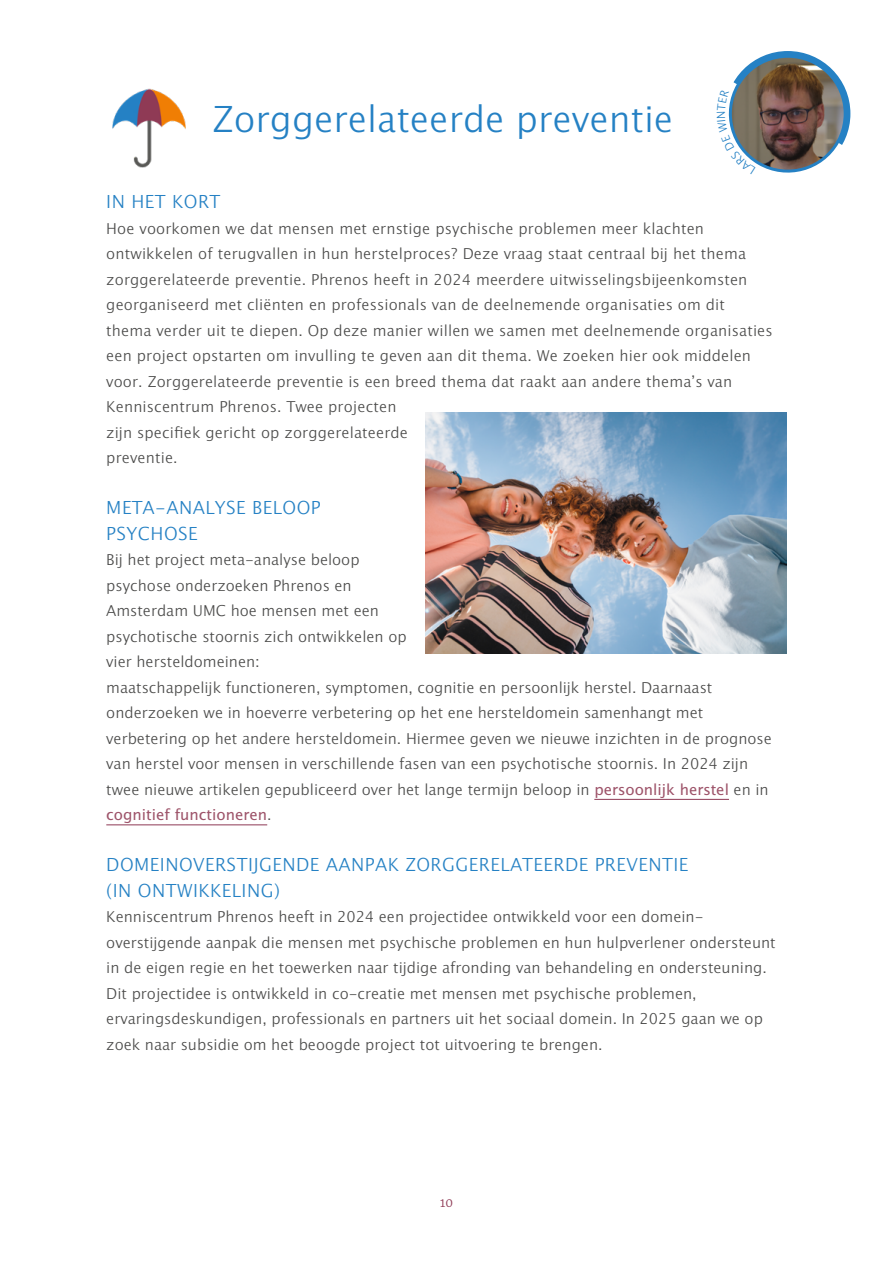
<style>
.page{position:relative;width:893px;height:1263px;background:#fff}
.page>*{position:absolute;margin:0;border:0;box-sizing:border-box;transform-origin:0 0}
.t1{font:300 36px "Lucida Grande W1 G";color:#2581c4}
.t2{font:300 18px/25.5px "Lucida Grande W1 G";letter-spacing:.025em;color:#2581c4}
.t3{font:300 15px/25.5px "Lucida Grande W1 G";color:#4a4a49}
.t4{font:300 12px "Merriweather";color:#8e3954}
.s1{font-weight:400;color:#9d5369}
</style>
<div class="page">
<hr style="left:594px;top:799px;width:135px;height:1px;background:#8e3954">
<hr style="left:106px;top:825px;width:161px;height:1px;background:#8e3954">
<img style="left:112px;top:88px;width:74px;height:80px">
<div style="left:725px;top:51px;width:125px;height:125px;border:7px solid #2581c4;border-radius:50%"></div>
<img style="left:425px;top:412px;width:362px;height:242px">
<svg style="left:725px;top:62px;width:126px;height:114px"></svg>
<h1 class="t1" style="left:213px;top:91px;width:462px">Zorggerelateerde preventie</h1>
<p class="t2" style="left:106px;top:188px;width:116px">IN HET KORT</p>
<p class="t3" style="left:106px;top:215px;width:668px">Hoe voorkomen we dat mensen met ernstige psychische problemen meer klachten ontwikkelen of terugvallen in hun herstelproces? Deze vraag staat centraal bij het thema zorggerelateerde preventie. Phrenos heeft in 2024 meerdere uitwisselingsbijeenkomsten georganiseerd met cliënten en professionals van de deelnemende organisaties om dit thema verder uit te diepen. Op deze manier willen we samen met deelnemende organisaties een project opstarten om invulling te geven aan dit thema. We zoeken hier ook middelen voor. Zorggerelateerde preventie is een breed thema dat raakt aan andere thema’s van Kenniscentrum Phrenos. Twee projecten<br>zijn specifiek gericht op zorggerelateerde<br>preventie.</p>
<p class="t2" style="left:106px;top:494px;width:216px">META-ANALYSE BELOOP<br>PSYCHOSE</p>
<p class="t3" style="left:106px;top:546px;width:667px">Bij het project meta-analyse beloop<br>psychose onderzoeken Phrenos en<br>Amsterdam UMC hoe mensen met een<br>psychotische stoornis zich ontwikkelen op<br>vier hersteldomeinen:<br>maatschappelijk functioneren, symptomen, cognitie en persoonlijk herstel. Daarnaast onderzoeken we in hoeverre verbetering op het ene hersteldomein samenhangt met verbetering op het andere hersteldomein. Hiermee geven we nieuwe inzichten in de prognose van herstel voor mensen in verschillende fasen van een psychotische stoornis. In 2024 zijn twee nieuwe artikelen gepubliceerd over het lange termijn beloop in <span class="s1">persoonlijk herstel</span> en in <span class="s1">cognitief functioneren</span>.</p>
<p class="t2" style="left:106px;top:851px;width:583px">DOMEINOVERSTIJGENDE AANPAK ZORGGERELATEERDE PREVENTIE (IN ONTWIKKELING)</p>
<p class="t3" style="left:106px;top:903px;width:671px">Kenniscentrum Phrenos heeft in 2024 een projectidee ontwikkeld voor een domein&shy;overstijgende aanpak die mensen met psychische problemen en hun hulpverlener ondersteunt in de eigen regie en het toewerken naar tijdige afronding van behandeling en ondersteuning.<br>Dit projectidee is ontwikkeld in co-creatie met mensen met psychische problemen, ervaringsdeskundigen, professionals en partners uit het sociaal domein. In 2025 gaan we op zoek naar subsidie om het beoogde project tot uitvoering te brengen.</p>
<p class="t4" style="left:440px;top:1194px;width:14px">10</p>
</div>
